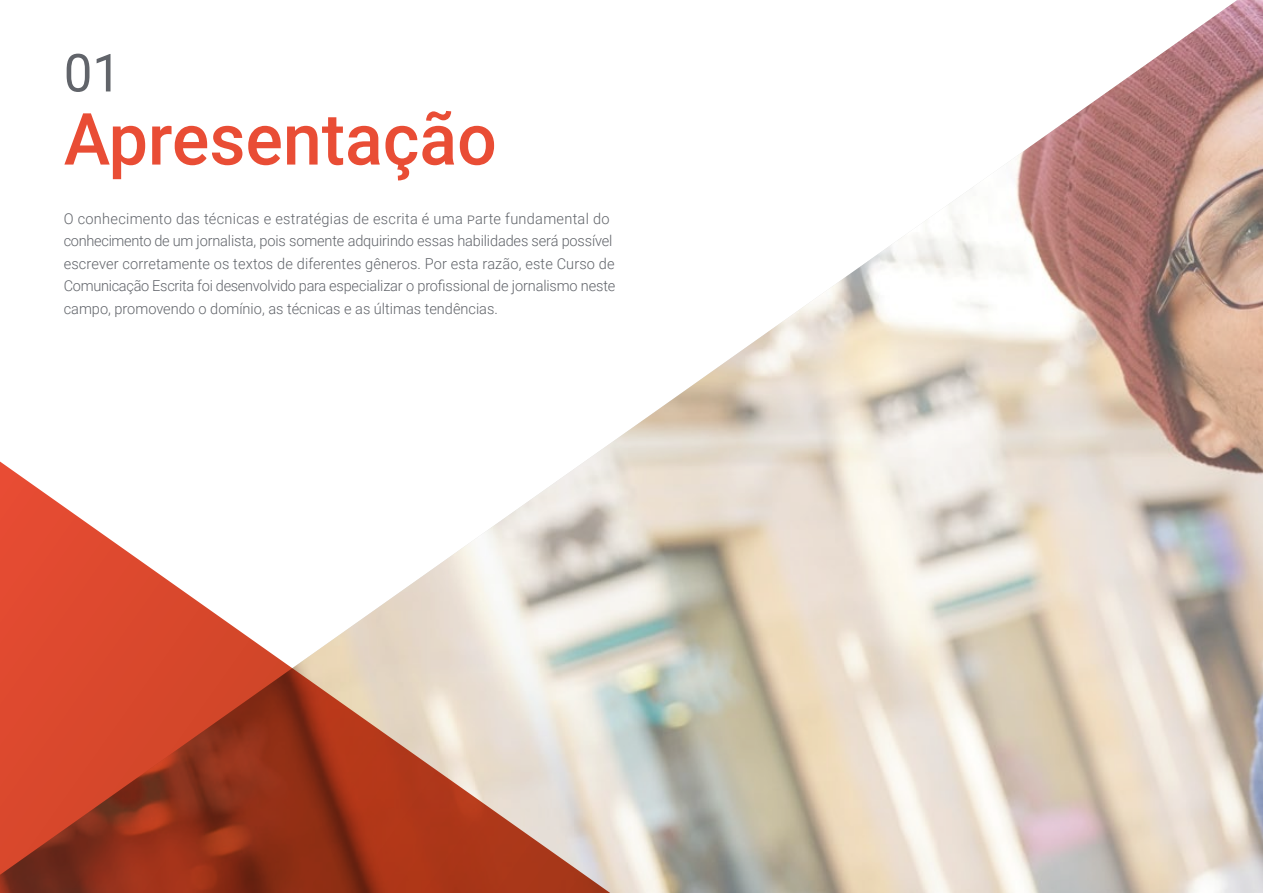
<style>
.page{position:relative;width:1263px;height:893px;background:#fff}
.page>*{position:absolute;margin:0;border:0;box-sizing:border-box;transform-origin:0 0}
.t1{font:500 72px "Roboto";color:#e94d35}
.t2{font:52.5px "Roboto";color:#61646a}
.t3{font:300 15px/22.5px "Roboto";color:#61646a}
</style>
<div class="page">
<img style="left:607px;top:0;width:656px;height:893px">
<svg style="left:0;top:446px;width:640px;height:447px"></svg>
<h2 class="t2" style="left:64px;top:36px;width:59px">01</h2>
<h1 class="t1" style="left:64px;top:89px;width:435px">Apresentação</h1>
<p class="t3" style="left:64px;top:207px;width:553px">O conhecimento das técnicas e estratégias de escrita é uma Parte fundamental do conhecimento de um jornalista, pois somente adquirindo essas habilidades será possível escrever corretamente os textos de diferentes gêneros. Por esta razão, este Curso de Comunicação Escrita foi desenvolvido para especializar o profissional de jornalismo neste campo, promovendo o domínio, as técnicas e as últimas tendências.</p>
</div>
